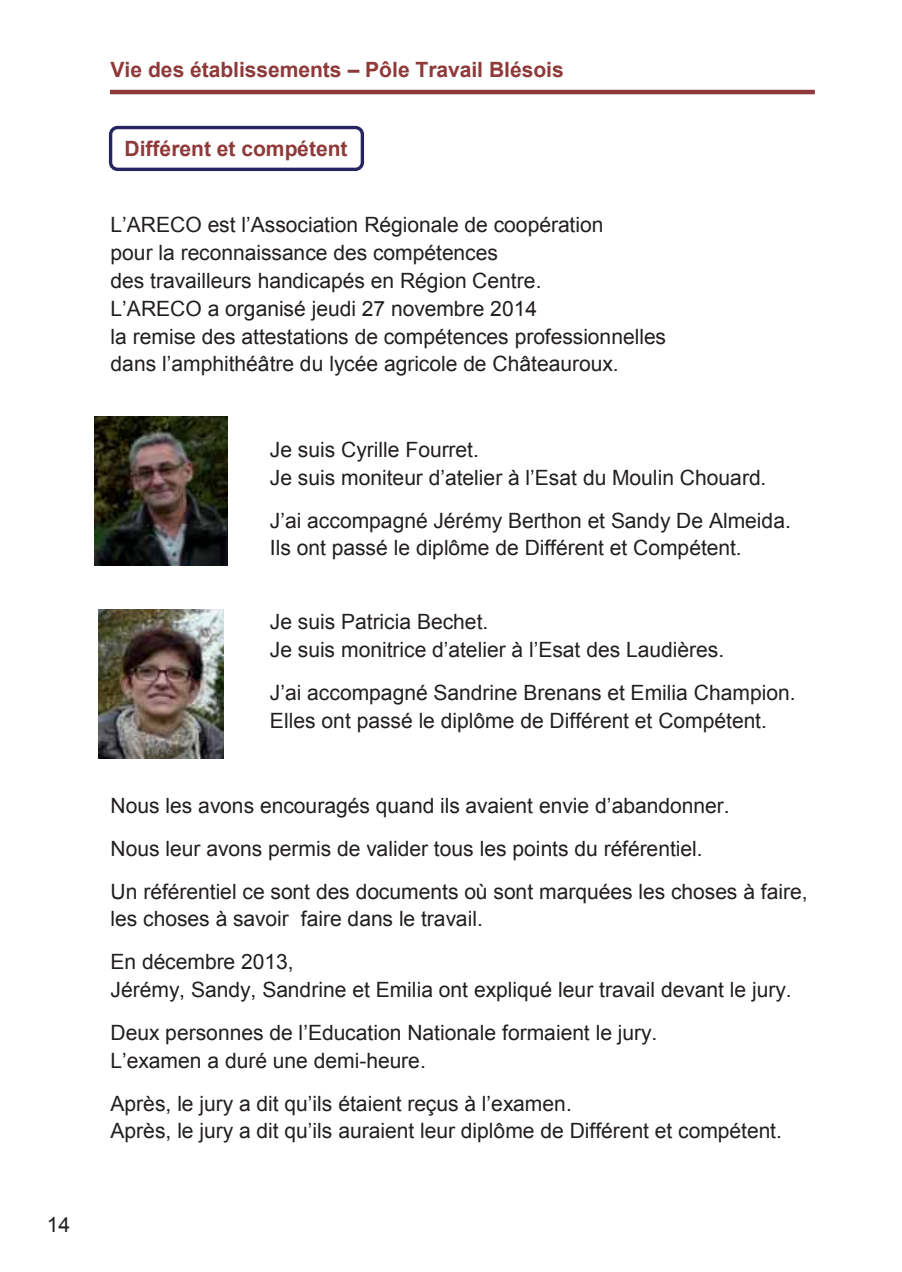
<style>
.page{position:relative;width:902px;height:1272px;background:#fff}
.page>*{position:absolute;margin:0;border:0;box-sizing:border-box;transform-origin:0 0}
.t1{font:21px/27.8px "Arial";color:#231f20}
.t2{font:700 21px "Arial";color:#8f3939}
.t3{font:21px "Arial";color:#231f20}
</style>
<div class="page">
<hr style="left:110px;top:90px;width:704px;height:4px;background:#8f3939">
<img style="left:95px;top:416px;width:132px;height:149px">
<img style="left:98px;top:609px;width:126px;height:149px">
<div style="left:109px;top:126px;width:255px;height:45px;border:3px solid #272461;border-radius:7px"></div>
<p class="t3" style="left:47px;top:1212px;width:25px">14</p>
<p class="t2" style="left:110px;top:58px;width:454px">Vie des établissements – Pôle Travail Blésois</p>
<p class="t2" style="left:125px;top:136px;width:224px">Différent et compétent</p>
<p class="t1" style="left:110px;top:211px;width:557px">L’ARECO est l’Association Régionale de coopération<br>pour la reconnaissance des compétences<br>des travailleurs handicapés en Région Centre.<br>L’ARECO a organisé jeudi 27 novembre 2014<br>la remise des attestations de compétences professionnelles dans l’amphithéâtre du lycée agricole de Châteauroux.</p>
<p class="t1" style="left:270px;top:436px;width:498px">Je suis Cyrille Fourret.<br>Je suis moniteur d’atelier à l’Esat du Moulin Chouard.</p>
<p class="t1" style="left:270px;top:506px;width:522px">J’ai accompagné Jérémy Berthon et Sandy De Almeida.<br>Ils ont passé le diplôme de Différent et Compétent.</p>
<p class="t1" style="left:270px;top:608px;width:455px">Je suis Patricia Bechet.<br>Je suis monitrice d’atelier à l’Esat des Laudières.</p>
<p class="t1" style="left:270px;top:678px;width:527px">J’ai accompagné Sandrine Brenans et Emilia Champion.<br>Elles ont passé le diplôme de Différent et Compétent.</p>
<p class="t1" style="left:110px;top:784px;width:698px;line-height:42.8px">Nous les avons encouragés quand ils avaient envie d’abandonner.<br>Nous leur avons permis de valider tous les points du référentiel.<br>Un référentiel ce sont des documents où sont marquées les choses à faire,</p>
<p class="t1" style="left:110px;top:897px;width:374px;line-height:42.9px">les choses à savoir faire dans le travail.<br>En décembre 2013,</p>
<p class="t1" style="left:110px;top:968px;width:682px;line-height:42.9px">Jérémy, Sandy, Sandrine et Emilia ont expliqué leur travail devant le jury.<br>Deux personnes de l’Education Nationale formaient le jury.</p>
<p class="t1" style="left:110px;top:1038px;width:463px;line-height:42.9px">L’examen a duré une demi-heure.<br>Après, le jury a dit qu’ils étaient reçus à l’examen.</p>
<p class="t1" style="left:110px;top:1117px;width:673px">Après, le jury a dit qu’ils auraient leur diplôme de Différent et compétent.</p>
</div>
